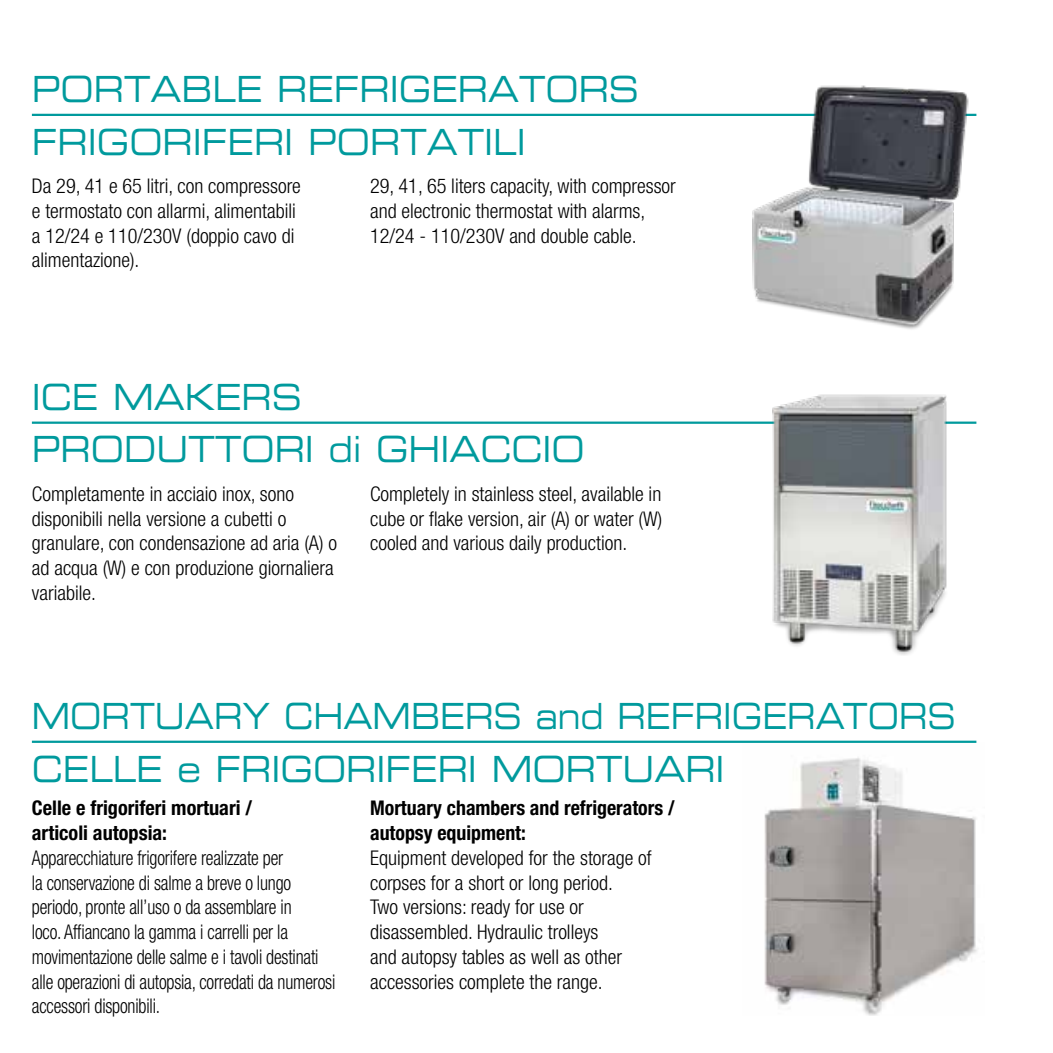
<style>
.page{position:relative;width:1053px;height:1053px;background:#fff}
.page>*{position:absolute;margin:0;border:0;box-sizing:border-box;transform-origin:0 0}
.t1{font:36px "Eurostile LT Std Ex 2";color:#009a9d;scale:.85 1}
.t2{font:36px "Eurostile LT Std Ex 2";color:#009a9d;scale:.8 1}
.t3{font:300 condensed 20.25px/24.8px "Helvetica Neue LT Std";color:#000}
.t4{font:300 condensed 20.25px/24.8px "Helvetica Neue LT Std";color:#000;scale:.89 1}
.t5{font:700 condensed 20.25px/24.8px "Helvetica Neue LT Std";color:#000}
</style>
<div class="page">
<img style="left:742px;top:742px;width:235px;height:273px">
<hr style="left:32px;top:114px;width:944px;height:2px;background:#009a9d">
<hr style="left:32px;top:421px;width:944px;height:3px;background:#009a9d">
<hr style="left:32px;top:740px;width:944px;height:2px;background:#009a9d">
<img style="left:746px;top:85px;width:226px;height:244px">
<img style="left:761px;top:394px;width:197px;height:261px">
<h1 class="t1" style="left:32px;top:65px;width:716px">PORTABLE REFRIGERATORS</h1>
<h1 class="t1" style="left:32px;top:117px;width:582px">FRIGORIFERI PORTATILI</h1>
<p class="t3" style="left:32px;top:173px;width:270px">Da 29, 41 e 65 litri, con compressore e termostato con allarmi, alimentabili a 12/24 e 110/230V (doppio cavo di alimentazione).</p>
<p class="t3" style="left:370px;top:173px;width:307px">29, 41, 65 liters capacity, with compressor and electronic thermostat with alarms,<br>12/24 - 110/230V and double cable.</p>
<h1 class="t1" style="left:32px;top:372px;width:319px">ICE MAKERS</h1>
<h1 class="t1" style="left:32px;top:425px;width:652px">PRODUTTORI di GHIACCIO</h1>
<p class="t3" style="left:32px;top:481px;width:307px">Completamente in acciaio inox, sono disponibili nella versione a cubetti o granulare, con condensazione ad aria (A) o ad acqua (W) e con produzione giornaliera variabile.</p>
<p class="t3" style="left:370px;top:481px;width:293px;text-align:justify">Completely in stainless steel, available in cube or flake version, air (A) or water (W) cooled and various daily production.</p>
<h1 class="t2" style="left:32px;top:691px;width:1156px">MORTUARY CHAMBERS and REFRIGERATORS</h1>
<h1 class="t1" style="left:32px;top:744px;width:816px">CELLE e FRIGORIFERI MORTUARI</h1>
<p class="t5" style="left:32px;top:795px;width:222px">Celle e frigoriferi mortuari / articoli autopsia:</p>
<p class="t4" style="left:32px;top:845px;width:342px">Apparecchiature frigorifere realizzate per<br>la conservazione di salme a breve o lungo periodo, pronte all’uso o da assemblare in<br>loco. Affiancano la gamma i carrelli per la movimentazione delle salme e i tavoli destinati alle operazioni di autopsia, corredati da numerosi accessori disponibili.</p>
<p class="t5" style="left:370px;top:795px;width:306px">Mortuary chambers and refrigerators / autopsy equipment:</p>
<p class="t3" style="left:370px;top:845px;width:283px">Equipment developed for the storage of corpses for a short or long period.<br>Two versions: ready for use or disassembled. Hydraulic trolleys<br>and autopsy tables as well as other accessories complete the range.</p>
</div>
